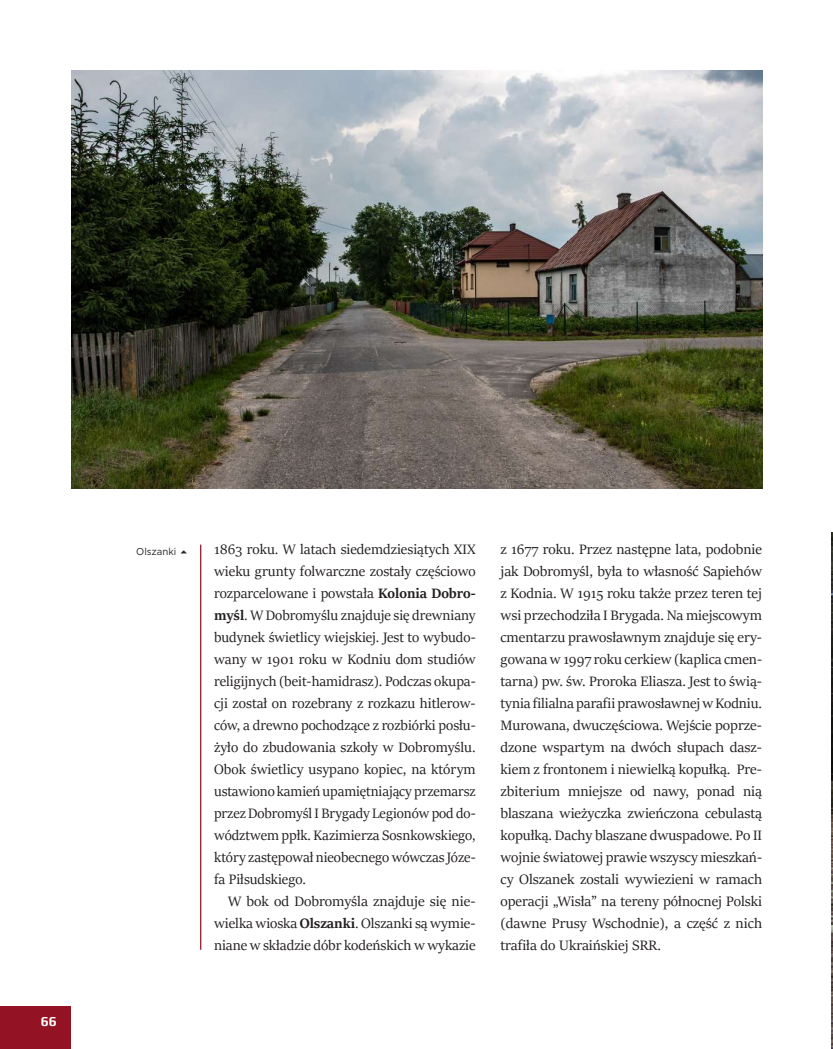
<style>
.page{position:relative;width:833px;height:1049px;background:#fff}
.page>*{position:absolute;margin:0;border:0;box-sizing:border-box;transform-origin:0 0}
.t1{font:15.38px/22px "Sitka Display";color:#231f20;text-align:justify}
.t2{font:700 13.75px "Play";color:#fff}
.t3{font:10px "Gotham";color:#231f20;scale:.96 1}
.s1{font-weight:700}
</style>
<div class="page">
<div style="left:0;top:1006px;width:71px;height:43px;background:#931223"></div>
<img style="left:71px;top:71px;width:691px;height:417px">
<img style="left:831px;top:532px;width:2px;height:517px">
<hr style="left:200px;top:544px;width:1px;height:406px;background:#931223">
<p class="t2" style="left:41px;top:1013px;width:17px">66</p>
<p class="t3" style="left:136px;top:545px;width:43px">Olszanki</p>
<p class="t1" style="left:214px;top:538px;width:263px">1863 roku. W latach siedemdziesiątych XIX wieku grunty folwarczne zostały częściowo rozparcelowane i powstała <span class="s1">Kolonia Dobro&shy;myśl</span>. W Dobromyślu znajduje się drewniany budynek świetlicy wiejskiej. Jest to wybudo&shy;wany w 1901 roku w Kodniu dom studiów religijnych (beit-hamidrasz). Podczas okupa&shy;cji został on rozebrany z rozkazu hitlerow&shy;ców, a drewno pochodzące z rozbiórki posłu&shy;żyło do zbudowania szkoły w Dobromyślu.<br>Obok świetlicy usypano kopiec, na którym ustawiono kamień upamiętniający przemarsz przez Dobromyśl I Brygady Legionów pod do&shy;wództwem ppłk. Kazimierza Sosnkowskiego, który zastępował nieobecnego wówczas Józe&shy;fa Piłsudskiego.</p>
<p class="t1" style="left:214px;top:889px;width:263px;text-indent:14px">W bok od Dobromyśla znajduje się nie&shy;wielka wioska <span class="s1">Olszanki</span>. Olszanki są wymie&shy;niane w składzie dóbr kodeńskich w wykazie</p>
<p class="t1" style="left:500px;top:538px;width:263px">z 1677 roku. Przez następne lata, podobnie jak Dobromyśl, była to własność Sapiehów z Kodnia. W 1915 roku także przez teren tej wsi przechodziła I Brygada. Na miejscowym cmentarzu prawosławnym znajduje się ery&shy;gowana w 1997 roku cerkiew (kaplica cmen&shy;tarna) pw. św. Proroka Eliasza. Jest to świą&shy;tynia filialna parafii prawosławnej w Kodniu.<br>Murowana, dwuczęściowa. Wejście poprze&shy;dzone wspartym na dwóch słupach dasz&shy;kiem z frontonem i niewielką kopułką. Pre&shy;zbiterium mniejsze od nawy, ponad nią blaszana wieżyczka zwieńczona cebulastą kopułką. Dachy blaszane dwuspadowe. Po II wojnie światowej prawie wszyscy mieszkań&shy;cy Olszanek zostali wywiezieni w ramach operacji „Wisła” na tereny północnej Polski (dawne Prusy Wschodnie), a część z nich trafiła do Ukraińskiej SRR.</p>
</div>
